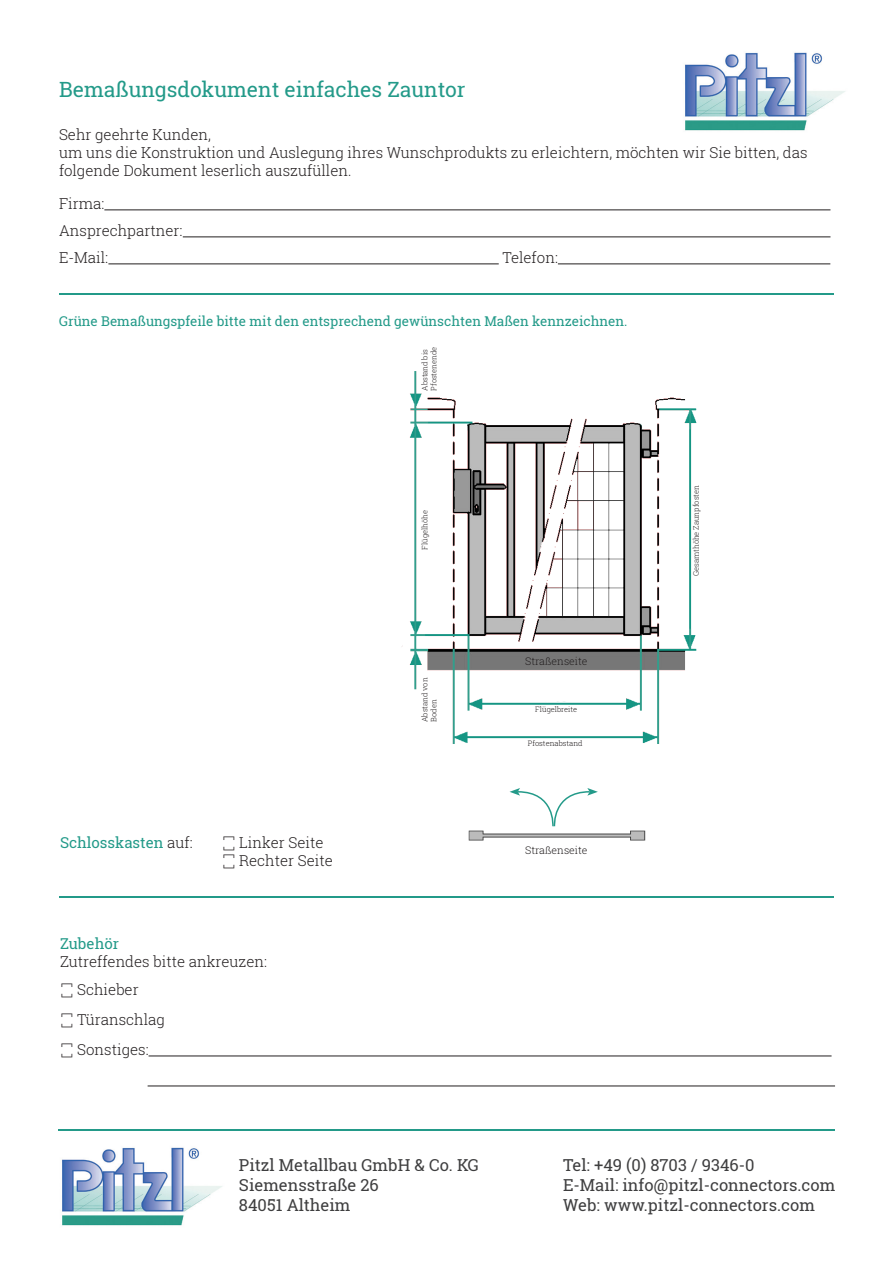
<style>
.page{position:relative;width:893px;height:1263px;background:#fff}
.page>*{position:absolute;margin:0;border:0;box-sizing:border-box;transform-origin:0 0}
.t1{font:21px "Roboto Slab";color:#239a89}
.t2{font:16.5px "Roboto Slab";color:#3e3e3f}
.t3{font:300 15px/18px "Roboto Slab";color:#231f20}
.t4{font:15px "Roboto Slab";color:#239a89}
.t5{font:13.5px "Roboto Slab";color:#239a89}
.t6{font:300 10.5px "Roboto Slab";color:#231f20}
.t7{font:300 7.5px/9px "Roboto Slab";color:#231f20}
.s1{font-family:"Roboto"}
.s2{font-weight:300;color:#231f20}
.s3{font-family:"Calibri"}
</style>
<div class="page">
<img style="left:402px;top:371px;width:295px;height:470px">
<hr style="left:104px;top:209px;width:726px;height:1px;background:#231f20">
<hr style="left:183px;top:236px;width:647px;height:1px;background:#231f20">
<hr style="left:108px;top:263px;width:391px;height:1px;background:#231f20">
<hr style="left:558px;top:263px;width:272px;height:1px;background:#231f20">
<img style="left:685px;top:52px;width:160px;height:79px">
<hr style="left:149px;top:1055px;width:682px;height:1px;background:#231f20">
<hr style="left:148px;top:1085px;width:687px;height:1px;background:#231f20">
<hr style="left:59px;top:1129px;width:776px;height:2px;background:#239a89">
<img style="left:62px;top:1147px;width:160px;height:79px">
<hr style="left:59px;top:293px;width:775px;height:1px;background:#239a89">
<svg style="left:510px;top:788px;width:88px;height:40px"></svg>
<hr style="left:59px;top:896px;width:775px;height:2px;background:#239a89">
<p class="t1" style="left:59px;top:75px;width:408px">Bemaßungsdokument einfaches Zauntor</p>
<p class="t3" style="left:59px;top:125px;width:153px">Sehr geehrte Kunden,</p>
<p class="t3" style="left:59px;top:143px;width:750px">um uns die Konstruktion und Auslegung ihres Wunschprodukts zu erleichtern, möchten wir Sie bitten, das folgende Dokument leserlich auszufüllen.</p>
<p class="t3" style="left:59px;top:194px;width:47px">Firma:</p>
<p class="t3" style="left:59px;top:221px;width:125px">Ansprechpartner<span class="s1">:</span></p>
<p class="t3" style="left:59px;top:248px;width:51px">E-Mail<span class="s1">:</span></p>
<p class="t3" style="left:502px;top:248px;width:57px">Telefon:</p>
<p class="t5" style="left:59px;top:312px;width:570px">Grüne Bemaßungspfeile bitte mit den entsprechend gewünschten Maßen kennzeichnen.</p>
<p class="t4" style="left:60px;top:832px;width:134px">Schlosskasten <span class="s2">auf:</span></p>
<p class="t3" style="left:222px;top:833px;width:103px"><span class="s3">꙱</span> Linker Seite</p>
<p class="t3" style="left:222px;top:851px;width:112px"><span class="s3">꙱</span> Rechter Seite</p>
<p class="t4" style="left:60px;top:933px;width:60px">Zubehör</p>
<p class="t3" style="left:60px;top:952px;width:208px">Zutreffendes bitte ankreuzen:</p>
<p class="t3" style="left:60px;top:980px;width:80px"><span class="s3">꙱</span> Schieber</p>
<p class="t3" style="left:60px;top:1010px;width:106px"><span class="s3">꙱</span> Türanschlag</p>
<p class="t3" style="left:60px;top:1040px;width:90px"><span class="s3">꙱</span> Sonstiges:</p>
<p class="t7" style="left:420px;top:391px;width:45px;rotate:-90deg">Abstand bis<br>Pfostenende</p>
<p class="t7" style="left:420px;top:549px;width:41px;rotate:-90deg">Flügelhöhe</p>
<p class="t7" style="left:420px;top:722px;width:46px;rotate:-90deg">Abstand von<br>Boden</p>
<p class="t6" style="left:525px;top:654px;width:64px">Straßenseite</p>
<p class="t7" style="left:535px;top:705px;width:44px">Flügelbreite</p>
<p class="t7" style="left:528px;top:739px;width:56px">Pfostenabstand</p>
<p class="t6" style="left:525px;top:843px;width:64px">Straßenseite</p>
<p class="t7" style="left:692px;top:576px;width:92px;rotate:-90deg">Gesamthöhe Zaunpfosten</p>
<p class="t2" style="left:239px;top:1154px;width:241px">Pitzl Metallbau GmbH &amp; Co. KG</p>
<p class="t2" style="left:563px;top:1154px;width:193px">Tel: +49 (0) 8703 / 9346-0</p>
<p class="t2" style="left:239px;top:1174px;width:141px">Siemensstraße 26</p>
<p class="t2" style="left:563px;top:1174px;width:274px">E-Mail: info@pitzl-connectors.com</p>
<p class="t2" style="left:239px;top:1193px;width:113px">84051 Altheim</p>
<p class="t2" style="left:563px;top:1193px;width:253px">Web: www.pitzl-connectors.com</p>
</div>
